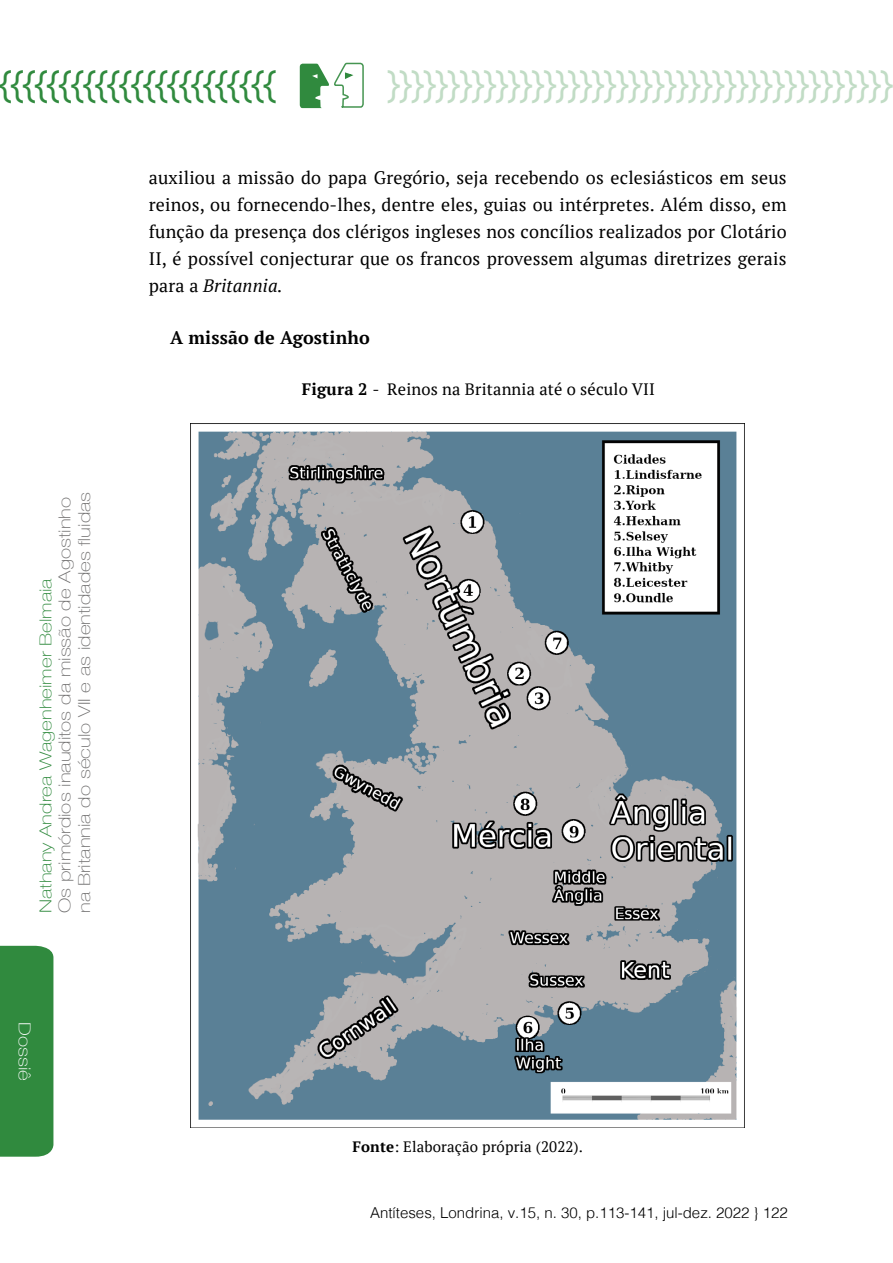
<style>
.page{position:relative;width:893px;height:1263px;background:#fff}
.page>*{position:absolute;margin:0;border:0;box-sizing:border-box;transform-origin:0 0}
.t1{font:36px "Helvetica";color:#c1dcc5}
.t2{font:18px/27px "PT Serif";letter-spacing:.01em;color:#000;text-align:justify}
.t3{font:700 18px "PT Serif";letter-spacing:.01em;color:#000}
.t4{font:100 16.5px/19.8px "Helvetica Neue";color:#706f6f;scale:1.25 1}
.t5{font:16.5px "PT Serif";letter-spacing:.01em;color:#000}
.t6{font:100 16.5px "Helvetica Neue";color:#308a3e;scale:1.25 1}
.t7{font:100 16.5px "Helvetica Neue";color:#fff;scale:1.25 1}
.t8{font:300 15px "Helvetica";color:#000}
.t9{font:15px "PT Serif";letter-spacing:.01em;color:#000}
.s1{font-style:italic}
.s2{font-weight:700}
</style>
<div class="page">
<div style="left:0;top:946px;width:53px;height:211px;background:#308a3e"></div>
<svg style="left:300px;top:62px;width:64px;height:46px"></svg>
<img style="left:190px;top:423px;width:554px;height:705px">
<p class="t4" style="left:54px;top:913px;width:339px;rotate:-90deg">Os primórdios inauditos da missão de Agostinho na Britannia do século VII e as identidades fluidas</p>
<p class="t6" style="left:33px;top:913px;width:269px;rotate:-90deg">Nathany Andrea Wagenheimer Belmaia</p>
<p class="t7" style="left:37px;top:1022px;width:49px;rotate:90deg">Dossiê</p>
<h1 class="t1" style="left:387px;top:56px;width:507px">}}}}}}}}}}}}}}}}}}}}}}}}}}}}}}}}}}}}}}}}}}</h1>
<p class="t2" style="left:149px;top:164px;width:639px">auxiliou a missão do papa Gregório, seja recebendo os eclesiásticos em seus reinos, ou fornecendo-lhes, dentre eles, guias ou intérpretes. Além disso, em função da presença dos clérigos ingleses nos concílios realizados por Clotário II, é possível conjecturar que os francos provessem algumas diretrizes gerais para a <span class="s1">Britannia.</span></p>
<p class="t3" style="left:170px;top:326px;width:201px">A missão de Agostinho</p>
<p class="t5" style="left:302px;top:379px;width:355px"><span class="s2">Figura 2</span> - Reinos na Britannia até o século VII</p>
<p class="t9" style="left:352px;top:1136px;width:232px"><span class="s2">Fonte</span>: Elaboração própria (2022).</p>
<p class="t8" style="left:370px;top:1200px;width:419px">Antíteses, Londrina, v.15, n. 30, p.113-141, jul-dez. 2022 } 122</p>
</div>
